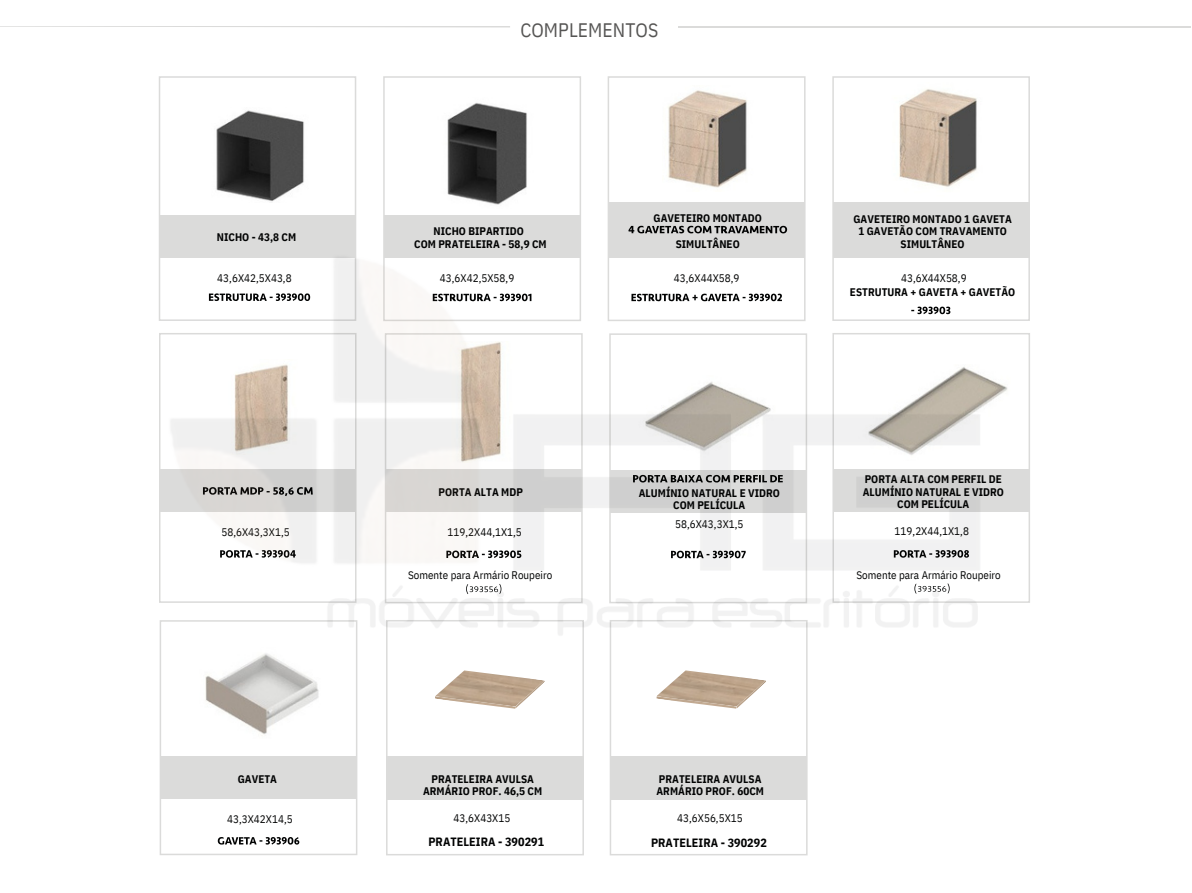
<style>
.page{position:relative;width:1192px;height:893px;background:#fff}
.page>*{position:absolute;margin:0;border:0;box-sizing:border-box;transform-origin:0 0}
.t1{font:19.5px "IBM Plex Sans Cond";letter-spacing:.005em;color:#565554}
.t2{font:700 12px "IBM Plex Sans Cond";letter-spacing:.005em;color:#010202}
.t3{font:700 10.95px/12.3px "IBM Plex Sans Cond";letter-spacing:.005em;color:#010202;text-align:center}
.t4{font:10.95px "IBM Plex Sans Cond";letter-spacing:.005em;color:#010202}
.s1{font-weight:400}
</style>
<div class="page">
<div style="left:160px;top:755px;width:196px;height:43px;background:#dbdbda"></div>
<div style="left:160px;top:620px;width:197px;height:234px;border:1px solid #dbdbda"></div>
<svg style="left:218px;top:837px;width:81px;height:7px"></svg>
<div style="left:159px;top:215px;width:196px;height:43px;background:#dbdbda"></div>
<div style="left:159px;top:76px;width:197px;height:245px;border:1px solid #dbdbda"></div>
<svg style="left:0;top:26px;width:510px;height:1px"></svg>
<svg style="left:386px;top:650px;width:198px;height:205px"></svg>
<div style="left:384px;top:215px;width:196px;height:43px;background:#dbdbda"></div>
<div style="left:383px;top:76px;width:198px;height:245px;border:2px solid #dbdbda"></div>
<div style="left:608px;top:202px;width:196px;height:56px;background:#dbdbda"></div>
<div style="left:607px;top:76px;width:198px;height:245px;border:2px solid #dbdbda"></div>
<svg style="left:628px;top:226px;width:159px;height:7px"></svg>
<div style="left:833px;top:202px;width:196px;height:56px;background:#dbdbda"></div>
<div style="left:832px;top:76px;width:197px;height:245px;border:1px solid #dbdbda"></div>
<img style="left:435px;top:670px;width:109px;height:26px">
<img style="left:435px;top:696px;width:80px;height:12px">
<img style="left:515px;top:680px;width:29px;height:28px">
<img style="left:216px;top:110px;width:88px;height:92px">
<img style="left:447px;top:103px;width:80px;height:102px">
<img style="left:668px;top:90px;width:79px;height:98px">
<img style="left:899px;top:89px;width:78px;height:98px">
<img style="left:205px;top:653px;width:114px;height:83px">
<svg style="left:609px;top:650px;width:198px;height:205px"></svg>
<img style="left:656px;top:670px;width:110px;height:26px">
<img style="left:656px;top:696px;width:80px;height:12px">
<img style="left:736px;top:680px;width:30px;height:28px">
<hr style="left:678px;top:26px;width:512px;height:1px;background:#dbdbda">
<img style="left:159px;top:243px;width:871px;height:407px">
<p class="t1" style="left:520px;top:17px;width:139px">COMPLEMENTOS</p>
<p class="t3" style="left:217px;top:230px;width:81px">NICHO - 43,8 CM</p>
<h3 class="t3" style="left:433px;top:224px;width:92px">NICHO BIPARTIDO</h3>
<p class="t3" style="left:414px;top:237px;width:134px">COM PRATELEIRA - 58,9 CM</p>
<p class="t3" style="left:653px;top:211px;width:110px">GAVETEIRO MONTADO</p>
<p class="t3" style="left:675px;top:237px;width:66px">SIMULTÂNEO</p>
<p class="t3" style="left:853px;top:213px;width:160px">GAVETEIRO MONTADO 1 GAVETA<br>1 GAVETÃO COM TRAVAMENTO<br>SIMULTÂNEO</p>
<h3 class="t4" style="left:217px;top:270px;width:76px">43,6X42,5X43,8</h3>
<p class="t4" style="left:440px;top:270px;width:76px">43,6X42,5X58,9</p>
<p class="t4" style="left:674px;top:270px;width:67px">43,6X44X58,9</p>
<h3 class="t3" style="left:850px;top:270px;width:167px;line-height:14.7px"><span class="s1">43,6X44X58,9<br></span>ESTRUTURA + GAVETA + GAVETÃO</h3>
<p class="t4" style="left:221px;top:524px;width:70px">58,6X43,3X1,5</p>
<p class="t3" style="left:438px;top:486px;width:86px">PORTA ALTA MDP</p>
<h3 class="t4" style="left:447px;top:524px;width:76px">119,2X44,1X1,5</h3>
<p class="t4" style="left:408px;top:567px;width:146px">Somente para Armário Roupeiro</p>
<h2 class="t3" style="left:638px;top:486px;width:143px">ALUMÍNIO NATURAL E VIDRO<br>COM PELÍCULA</h2>
<h2 class="t4" style="left:675px;top:517px;width:70px">58,6X43,3X1,5</h2>
<h2 class="t3" style="left:862px;top:473px;width:143px">PORTA ALTA COM PERFIL DE<br>ALUMÍNIO NATURAL E VIDRO<br>COM PELÍCULA</h2>
<p class="t4" style="left:894px;top:524px;width:76px">119,2X44,1X1,8</p>
<p class="t4" style="left:856px;top:567px;width:146px">Somente para Armário Roupeiro</p>
<p class="t3" style="left:238px;top:772px;width:41px">GAVETA</p>
<h2 class="t4" style="left:227px;top:811px;width:67px">43,3X42X14,5</h2>
<h2 class="t3" style="left:431px;top:772px;width:104px">PRATELEIRA AVULSA</h2>
<h3 class="t3" style="left:423px;top:784px;width:121px">ARMÁRIO PROF. 46,5 CM</h3>
<p class="t4" style="left:453px;top:810px;width:58px">43,6X43X15</p>
<p class="t3" style="left:656px;top:773px;width:109px;line-height:11.2px;text-align:left">PRATELEIRA AVULSA<br>ARMÁRIO PROF. 60CM</p>
<h2 class="t4" style="left:677px;top:810px;width:67px">43,6X56,5X15</h2>
<h2 class="t2" style="left:428px;top:833px;width:117px">PRATELEIRA - 390291</h2>
<h3 class="t2" style="left:651px;top:834px;width:117px">PRATELEIRA - 390292</h3>
</div>
